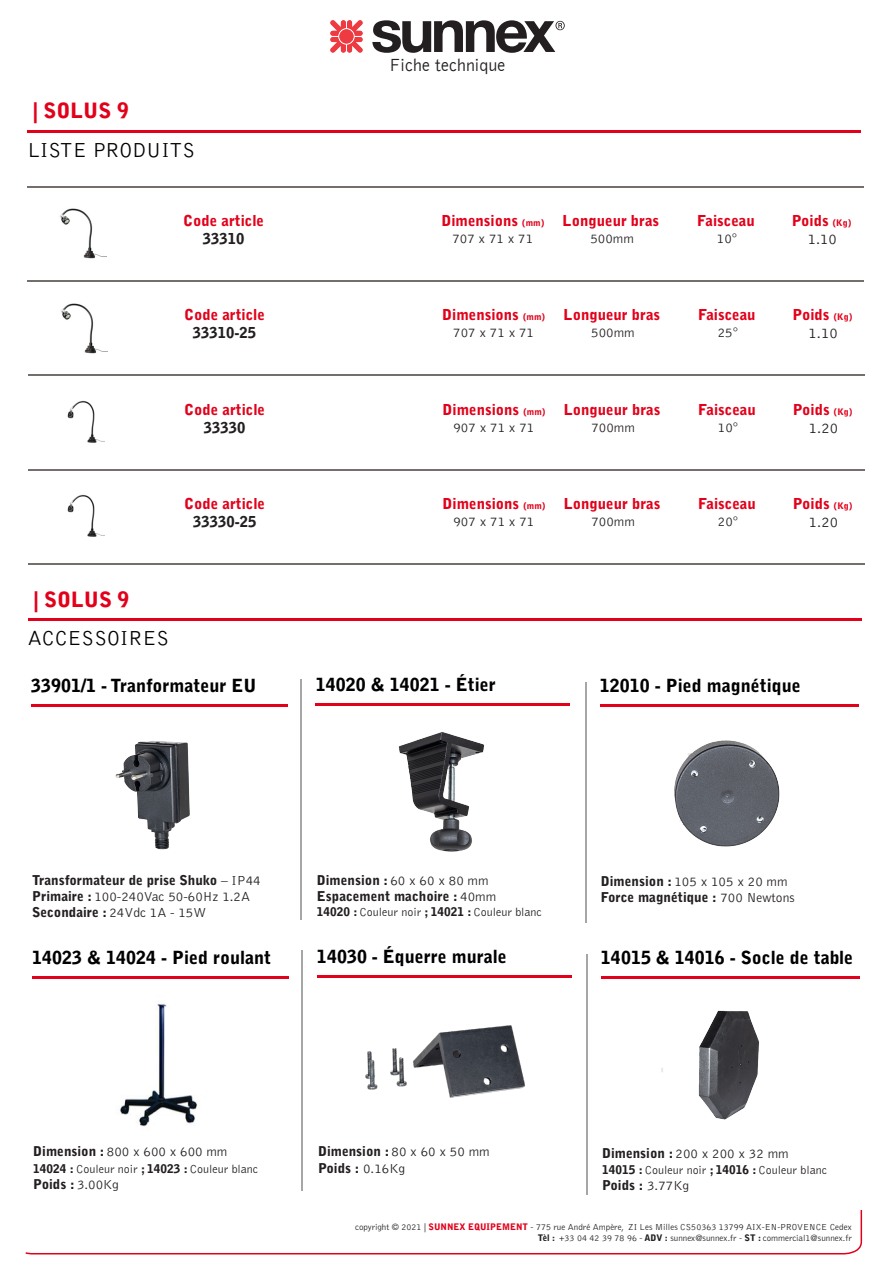
<style>
.page{position:relative;width:893px;height:1263px;background:#fff}
.page>*{position:absolute;margin:0;border:0;box-sizing:border-box;transform-origin:0 0}
.t1{font:300 21px "Bell Gothic Std";color:#000}
.t2{font:900 21px "Bell Gothic Std";color:#e2001a}
.t3{font:900 18px "Bell Gothic Std";color:#000}
.t4{font:300 18px "Bell Gothic";color:#231f20}
.t5{font:900 15px "Bell Gothic Std";color:#e2001a}
.t6{font:900 15px "Bell Gothic Std";color:#231f20}
.t7{font:300 15px "Bell Gothic Std";color:#231f20}
.t8{font:900 13.5px "Bell Gothic Std";color:#231f20}
.t9{font:300 13.5px "Bell Gothic Std";color:#231f20}
.t10{font:300 12px "Bell Gothic Std";color:#231f20}
.t11{font:300 9px "Bell Gothic Std";color:#231f20}
.s1{font-size:9px}
.s2{font-weight:300}
.s3{font-weight:900}
.s4{font-weight:900;color:#e2001a}
</style>
<div class="page">
<svg style="left:25px;top:1210px;width:838px;height:45px"></svg>
<svg style="left:330px;top:20px;width:33px;height:33px"></svg>
<svg style="left:372px;top:20px;width:192px;height:33px"></svg>
<hr style="left:27px;top:130px;width:834px;height:3px;background:#e2001a">
<img style="left:59px;top:208px;width:48px;height:51px">
<hr style="left:27px;top:280px;width:837px;height:1px;background:#766e6c">
<hr style="left:27px;top:186px;width:837px;height:1px;background:#766e6c">
<img style="left:60px;top:303px;width:48px;height:51px">
<hr style="left:28px;top:375px;width:836px;height:1px;background:#766e6c">
<img style="left:67px;top:401px;width:37px;height:42px">
<hr style="left:28px;top:469px;width:837px;height:1px;background:#766e6c">
<img style="left:67px;top:495px;width:37px;height:42px">
<hr style="left:28px;top:563px;width:837px;height:2px;background:#766e6c">
<hr style="left:28px;top:618px;width:833px;height:3px;background:#e2001a">
<hr style="left:31px;top:704px;width:256px;height:3px;background:#e2001a">
<hr style="left:300px;top:679px;width:1px;height:241px;background:#a6a6a6">
<hr style="left:316px;top:703px;width:254px;height:3px;background:#e2001a">
<img style="left:399px;top:732px;width:85px;height:120px">
<hr style="left:585px;top:682px;width:2px;height:241px;background:#a6a6a6">
<hr style="left:600px;top:704px;width:258px;height:3px;background:#e2001a">
<img style="left:674px;top:740px;width:106px;height:107px">
<img style="left:115px;top:740px;width:75px;height:110px">
<hr style="left:32px;top:976px;width:256px;height:3px;background:#e2001a">
<hr style="left:301px;top:950px;width:1px;height:241px;background:#a6a6a6">
<hr style="left:317px;top:975px;width:254px;height:2px;background:#e2001a">
<img style="left:365px;top:1025px;width:160px;height:73px">
<hr style="left:587px;top:954px;width:1px;height:240px;background:#a6a6a6">
<hr style="left:601px;top:976px;width:258px;height:3px;background:#e2001a">
<img style="left:661px;top:1010px;width:98px;height:110px">
<img style="left:120px;top:1003px;width:78px;height:124px">
<p class="t2" style="left:33px;top:99px;width:97px">| SOLUS 9</p>
<p class="t1" style="left:27px;top:139px;width:169px">LISTE PRODUITS</p>
<p class="t5" style="left:183px;top:212px;width:82px">Code article</p>
<p class="t6" style="left:203px;top:230px;width:43px">33310</p>
<p class="t5" style="left:184px;top:306px;width:82px">Code article</p>
<p class="t6" style="left:193px;top:324px;width:65px">33310-25</p>
<p class="t5" style="left:184px;top:401px;width:82px">Code article</p>
<p class="t6" style="left:204px;top:419px;width:43px">33330</p>
<p class="t5" style="left:184px;top:495px;width:82px">Code article</p>
<p class="t6" style="left:193px;top:513px;width:65px">33330-25</p>
<p class="t2" style="left:34px;top:587px;width:97px">| SOLUS 9</p>
<p class="t1" style="left:28px;top:627px;width:143px">ACCESSOIRES</p>
<p class="t3" style="left:31px;top:675px;width:227px">33901/1 - Tranformateur EU</p>
<p class="t4" style="left:390px;top:55px;width:118px">Fiche technique</p>
<p class="t5" style="left:441px;top:212px;width:104px">Dimensions <span class="s1">(mm)</span></p>
<p class="t9" style="left:452px;top:231px;width:82px">707 x 71 x 71</p>
<p class="t5" style="left:563px;top:212px;width:98px">Longueur bras</p>
<p class="t9" style="left:590px;top:231px;width:45px">500mm</p>
<p class="t5" style="left:697px;top:212px;width:59px">Faisceau</p>
<p class="t9" style="left:717px;top:231px;width:22px">10°</p>
<p class="t5" style="left:792px;top:212px;width:61px">Poids <span class="s1">(Kg)</span></p>
<p class="t7" style="left:808px;top:231px;width:31px">1.10</p>
<p class="t5" style="left:442px;top:306px;width:104px">Dimensions <span class="s1">(mm)</span></p>
<p class="t9" style="left:453px;top:326px;width:82px">707 x 71 x 71</p>
<p class="t5" style="left:563px;top:306px;width:98px">Longueur bras</p>
<p class="t9" style="left:591px;top:326px;width:45px">500mm</p>
<p class="t5" style="left:698px;top:306px;width:59px">Faisceau</p>
<p class="t9" style="left:718px;top:326px;width:22px">25°</p>
<p class="t5" style="left:793px;top:306px;width:61px">Poids <span class="s1">(Kg)</span></p>
<p class="t7" style="left:809px;top:325px;width:31px">1.10</p>
<p class="t5" style="left:442px;top:401px;width:104px">Dimensions <span class="s1">(mm)</span></p>
<p class="t9" style="left:453px;top:420px;width:82px">907 x 71 x 71</p>
<p class="t5" style="left:564px;top:401px;width:98px">Longueur bras</p>
<p class="t9" style="left:591px;top:420px;width:45px">700mm</p>
<p class="t5" style="left:698px;top:401px;width:59px">Faisceau</p>
<p class="t9" style="left:718px;top:420px;width:22px">10°</p>
<p class="t5" style="left:793px;top:401px;width:61px">Poids <span class="s1">(Kg)</span></p>
<p class="t7" style="left:809px;top:420px;width:31px">1.20</p>
<p class="t5" style="left:442px;top:495px;width:104px">Dimensions <span class="s1">(mm)</span></p>
<p class="t9" style="left:453px;top:514px;width:82px">907 x 71 x 71</p>
<p class="t5" style="left:564px;top:495px;width:98px">Longueur bras</p>
<p class="t9" style="left:591px;top:514px;width:45px">700mm</p>
<p class="t5" style="left:698px;top:495px;width:59px">Faisceau</p>
<p class="t9" style="left:718px;top:514px;width:22px">20°</p>
<p class="t5" style="left:793px;top:495px;width:61px">Poids <span class="s1">(Kg)</span></p>
<p class="t7" style="left:809px;top:514px;width:31px">1.20</p>
<p class="t3" style="left:316px;top:674px;width:181px">14020 &amp; 14021 - Étier</p>
<p class="t3" style="left:600px;top:675px;width:202px">12010 - Pied magnétique</p>
<p class="t8" style="left:32px;top:872px;width:230px">Transformateur de prise Shuko <span class="s2">– IP44</span></p>
<p class="t9" style="left:32px;top:889px;width:219px"><span class="s3">Primaire :</span> 100-240Vac 50-60Hz 1.2A</p>
<p class="t8" style="left:32px;top:905px;width:176px">Secondaire : <span class="s2">24Vdc 1A - 15W</span></p>
<p class="t3" style="left:32px;top:947px;width:240px">14023 &amp; 14024 - Pied roulant</p>
<p class="t8" style="left:317px;top:872px;width:173px">Dimension : <span class="s2">60 x 60 x 80 mm</span></p>
<p class="t8" style="left:317px;top:888px;width:181px">Espacement machoire : <span class="s2">40mm</span></p>
<p class="t10" style="left:317px;top:905px;width:227px"><span class="s3">14020 :</span> Couleur noir <span class="s3">; 14021 :</span> Couleur blanc</p>
<p class="t3" style="left:317px;top:946px;width:191px">14030 - Équerre murale</p>
<p class="t9" style="left:601px;top:874px;width:188px"><span class="s3">Dimension :</span> 105 x 105 x 20 mm</p>
<p class="t8" style="left:601px;top:890px;width:195px">Force magnétique : <span class="s2">700 Newtons</span></p>
<p class="t3" style="left:601px;top:947px;width:254px">14015 &amp; 14016 - Socle de table</p>
<p class="t9" style="left:33px;top:1144px;width:196px"><span class="s3">Dimension :</span> 800 x 600 x 600 mm</p>
<p class="t10" style="left:33px;top:1162px;width:227px"><span class="s3">14024 :</span> Couleur noir <span class="s3">; 14023 :</span> Couleur blanc</p>
<p class="t8" style="left:33px;top:1176px;width:87px">Poids : <span class="s2">3.00Kg</span></p>
<p class="t8" style="left:318px;top:1143px;width:173px">Dimension : <span class="s2">80 x 60 x 50 mm</span></p>
<p class="t8" style="left:318px;top:1160px;width:89px">Poids : <span class="s2">0.16Kg</span></p>
<p class="t9" style="left:602px;top:1146px;width:188px"><span class="s3">Dimension :</span> 200 x 200 x 32 mm</p>
<p class="t10" style="left:602px;top:1163px;width:227px"><span class="s3">14015 :</span> Couleur noir <span class="s3">; 14016 :</span> Couleur blanc</p>
<p class="t8" style="left:602px;top:1177px;width:89px">Poids : <span class="s2">3.77Kg</span></p>
<p class="t11" style="left:355px;top:1222px;width:498px">copyright © 2021 | <span class="s4">SUNNEX EQUIPEMENT</span> - 775 rue André Ampère, ZI Les Milles CS50363 13799 AIX-EN-PROVENCE Cedex</p>
<p class="t11" style="left:538px;top:1233px;width:316px"><span class="s3">Tèl :</span> +33 04 42 39 78 96 - <span class="s3">ADV :</span> sunnex@sunnex.fr - <span class="s3">ST :</span> commercial1@sunnex.fr</p>
</div>
